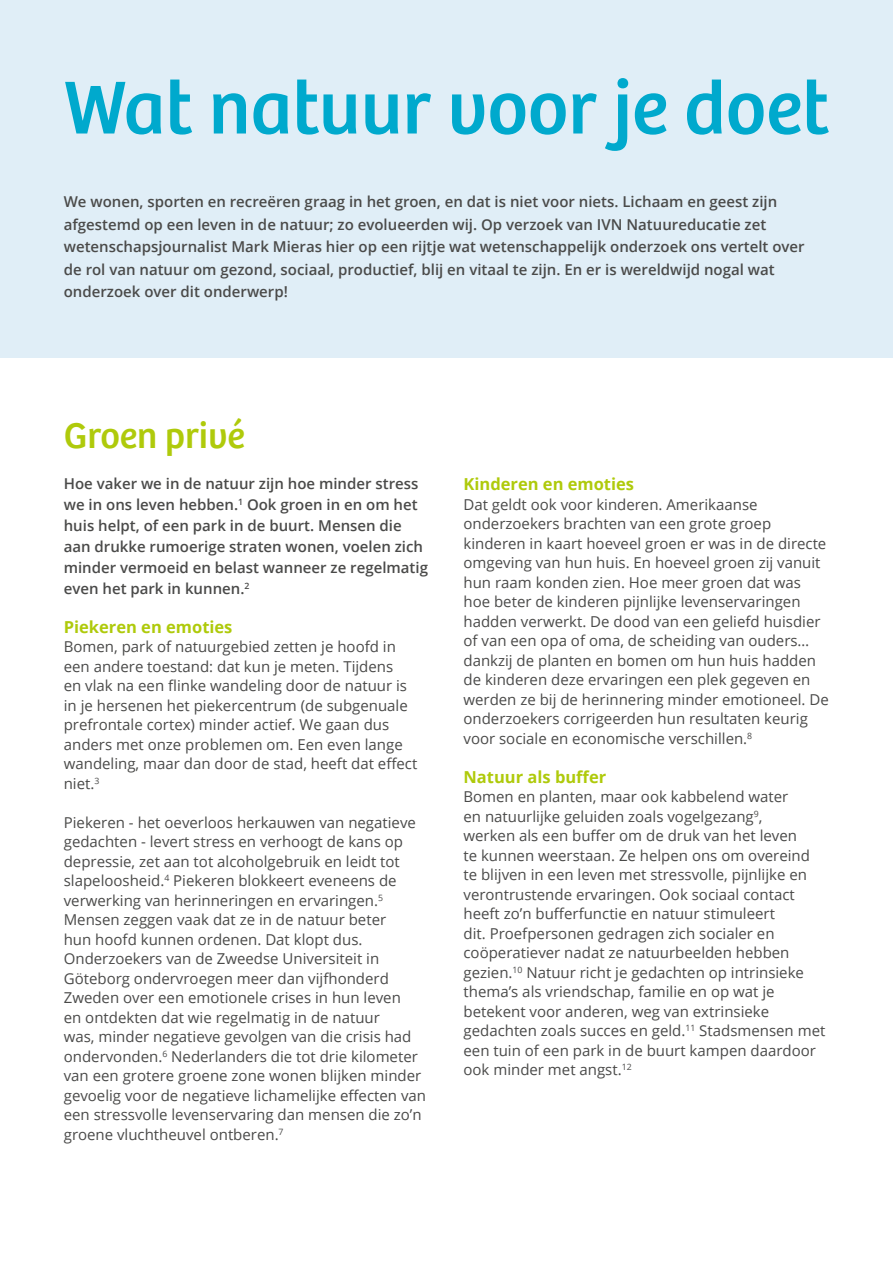
<style>
.page{position:relative;width:893px;height:1263px;background:#fff}
.page>*{position:absolute;margin:0;border:0;box-sizing:border-box;transform-origin:0 0}
.t1{font:77.7px "Bree";color:#00a9cd}
.t2{font:37.5px "Bree";color:#afca0b}
.t3{font:700 16.5px "Open Sans";color:#afca0b}
.t4{font:15px/19.5px "Open Sans";color:#4a4a49}
.t5{font:600 15px/21px "Open Sans";color:#4a4a49}
</style>
<div class="page">
<div style="left:0;top:0;width:893px;height:358px;background:#e0eef7"></div>
<h1 class="t1" style="left:64px;top:62px;width:767px">Wat natuur voor je doet</h1>
<p class="t5" style="left:64px;top:190px;width:742px;line-height:22.5px">We wonen, sporten en recreëren graag in het groen, en dat is niet voor niets. Lichaam en geest zijn afgestemd op een leven in de natuur; zo evolueerden wij. Op verzoek van IVN Natuureducatie zet wetenschapsjournalist Mark Mieras hier op een rijtje wat wetenschappelijk onderzoek ons vertelt over de rol van natuur om gezond, sociaal, productief, blij en vitaal te zijn. En er is wereldwijd nogal wat onderzoek over dit onderwerp!</p>
<h2 class="t2" style="left:64px;top:414px;width:183px">Groen privé</h2>
<p class="t5" style="left:64px;top:472px;width:366px">Hoe vaker we in de natuur zijn hoe minder stress we in ons leven hebben.<sup>1</sup> Ook groen in en om het huis helpt, of een park in de buurt. Mensen die aan drukke rumoerige straten wonen, voelen zich minder vermoeid en belast wanneer ze regelmatig even het park in kunnen.<sup>2</sup></p>
<p class="t3" style="left:64px;top:615px;width:170px">Piekeren en emoties</p>
<p class="t4" style="left:64px;top:636px;width:355px">Bomen, park of natuurgebied zetten je hoofd in een andere toestand: dat kun je meten. Tijdens<br>en vlak na een flinke wandeling door de natuur is in je hersenen het piekercentrum (de subgenuale prefrontale cortex) minder actief. We gaan dus anders met onze problemen om. Een even lange wandeling, maar dan door de stad, heeft dat effect niet.<sup>3</sup></p>
<p class="t4" style="left:64px;top:812px;width:364px">Piekeren - het oeverloos herkauwen van negatieve gedachten - levert stress en verhoogt de kans op depressie, zet aan tot alcoholgebruik en leidt tot slapeloosheid.<sup>4</sup> Piekeren blokkeert eveneens de verwerking van herinneringen en ervaringen.<sup>5<br></sup>Mensen zeggen vaak dat ze in de natuur beter<br>hun hoofd kunnen ordenen. Dat klopt dus.<br>Onderzoekers van de Zweedse Universiteit in Göteborg ondervroegen meer dan vijfhonderd Zweden over een emotionele crises in hun leven<br>en ontdekten dat wie regelmatig in de natuur<br>was, minder negatieve gevolgen van die crisis had ondervonden.<sup>6</sup> Nederlanders die tot drie kilometer van een grotere groene zone wonen blijken minder gevoelig voor de negatieve lichamelijke effecten van een stressvolle levenservaring dan mensen die zo’n groene vluchtheuvel ontberen.<sup>7</sup></p>
<p class="t3" style="left:463px;top:473px;width:172px">Kinderen en emoties</p>
<p class="t4" style="left:463px;top:494px;width:367px">Dat geldt ook voor kinderen. Amerikaanse onderzoekers brachten van een grote groep kinderen in kaart hoeveel groen er was in de directe omgeving van hun huis. En hoeveel groen zij vanuit hun raam konden zien. Hoe meer groen dat was hoe beter de kinderen pijnlijke levenservaringen hadden verwerkt. De dood van een geliefd huisdier of van een opa of oma, de scheiding van ouders… dankzij de planten en bomen om hun huis hadden de kinderen deze ervaringen een plek gegeven en werden ze bij de herinnering minder emotioneel. De onderzoekers corrigeerden hun resultaten keurig voor sociale en economische verschillen.<sup>8</sup></p>
<p class="t3" style="left:463px;top:765px;width:144px">Natuur als buffer</p>
<p class="t4" style="left:463px;top:787px;width:363px">Bomen en planten, maar ook kabbelend water<br>en natuurlijke geluiden zoals vogelgezang<sup>9</sup>,<br>werken als een buffer om de druk van het leven<br>te kunnen weerstaan. Ze helpen ons om overeind te blijven in een leven met stressvolle, pijnlijke en verontrustende ervaringen. Ook sociaal contact heeft zo’n bufferfunctie en natuur stimuleert<br>dit. Proefpersonen gedragen zich socialer en coöperatiever nadat ze natuurbeelden hebben gezien.<sup>10</sup> Natuur richt je gedachten op intrinsieke thema’s als vriendschap, familie en op wat je betekent voor anderen, weg van extrinsieke gedachten zoals succes en geld.<sup>11</sup> Stadsmensen met een tuin of een park in de buurt kampen daardoor ook minder met angst.<sup>12</sup></p>
</div>
